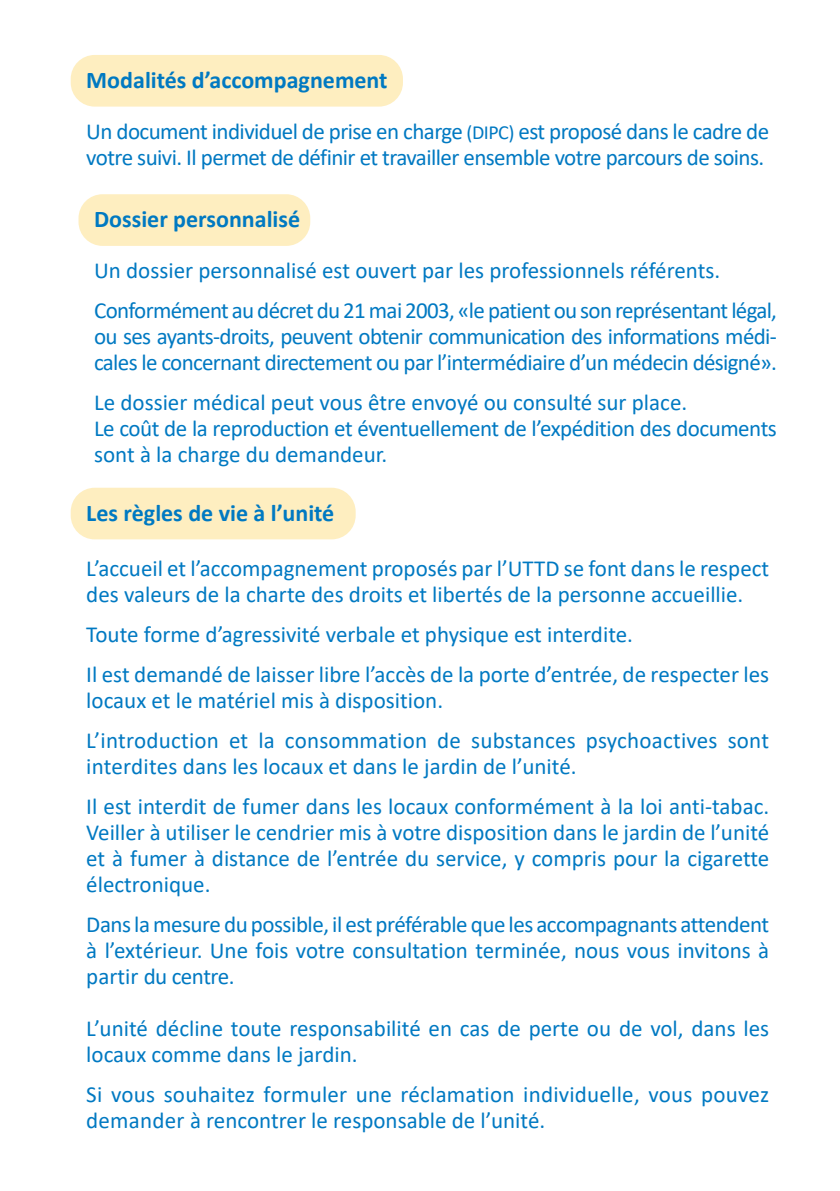
<style>
.page{position:relative;width:840px;height:1191px;background:#fff}
.page>*{position:absolute;margin:0;border:0;box-sizing:border-box;transform-origin:0 0}
.t1{font:700 24px "Calibri";color:#0079c2}
.t2{font:23px/26px "Calibri";color:#0079c2}
.t3{font:23px/26px "Calibri";letter-spacing:-.025em;color:#0079c2}
.t4{font:23px/26px "Calibri";letter-spacing:-.03em;color:#0079c2}
.s1{font-size:20px}
</style>
<div class="page">
<div style="left:71px;top:55px;width:332px;height:52px;background:#feeec0;border-radius:24px"></div>
<div style="left:78px;top:194px;width:232px;height:52px;background:#feeec0;border-radius:24px"></div>
<div style="left:71px;top:488px;width:284px;height:51px;background:#feeec0;border-radius:24px"></div>
<p class="t1" style="left:86px;top:63px;width:302px">Modalités d’accompagnement</p>
<p class="t3" style="left:86px;top:118px;width:684px">Un document individuel de prise en charge <span class="s1">(DIPC)</span> est proposé dans le cadre de votre suivi. Il permet de définir et travailler ensemble votre parcours de soins.</p>
<p class="t1" style="left:94px;top:202px;width:207px">Dossier personnalisé</p>
<p class="t3" style="left:94px;top:250px;width:684px;line-height:40px">Un dossier personnalisé est ouvert par les professionnels référents.<br>Conformément au décret du 21 mai 2003, «le patient ou son représentant légal,</p>
<p class="t4" style="left:94px;top:323px;width:684px">ou ses ayants-droits, peuvent obtenir communication des informations médi&shy;cales le concernant directement ou par l’intermédiaire d’un médecin désigné».</p>
<p class="t2" style="left:94px;top:389px;width:684px">Le dossier médical peut vous être envoyé ou consulté sur place.<br>Le coût de la reproduction et éventuellement de l’expédition des documents sont à la charge du demandeur.</p>
<p class="t1" style="left:86px;top:496px;width:249px">Les règles de vie à l’unité</p>
<p class="t2" style="left:86px;top:554px;width:684px">L’accueil et l’accompagnement proposés par l’UTTD se font dans le respect des valeurs de la charte des droits et libertés de la personne accueillie.</p>
<p class="t2" style="left:86px;top:613px;width:684px;line-height:40px">Toute forme d’agressivité verbale et physique est interdite.<br>Il est demandé de laisser libre l’accès de la porte d’entrée, de respecter les</p>
<p class="t2" style="left:86px;top:679px;width:684px;line-height:40px">locaux et le matériel mis à disposition.<br>L’introduction et la consommation de substances psychoactives sont</p>
<p class="t2" style="left:86px;top:745px;width:684px;line-height:40px">interdites dans les locaux et dans le jardin de l’unité.<br>Il est interdit de fumer dans les locaux conformément à la loi anti-tabac.</p>
<p class="t2" style="left:86px;top:818px;width:684px;text-align:justify">Veiller à utiliser le cendrier mis à votre disposition dans le jardin de l’unité et à fumer à distance de l’entrée du service, y compris pour la cigarette électronique.</p>
<p class="t2" style="left:86px;top:910px;width:684px;text-align:justify">Dans la mesure du possible, il est préférable que les accompagnants attendent à l’extérieur. Une fois votre consultation terminée, nous vous invitons à partir du centre.</p>
<p class="t2" style="left:86px;top:1014px;width:684px">L’unité décline toute responsabilité en cas de perte ou de vol, dans les locaux comme dans le jardin.</p>
<p class="t2" style="left:86px;top:1080px;width:684px">Si vous souhaitez formuler une réclamation individuelle, vous pouvez demander à rencontrer le responsable de l’unité.</p>
</div>
